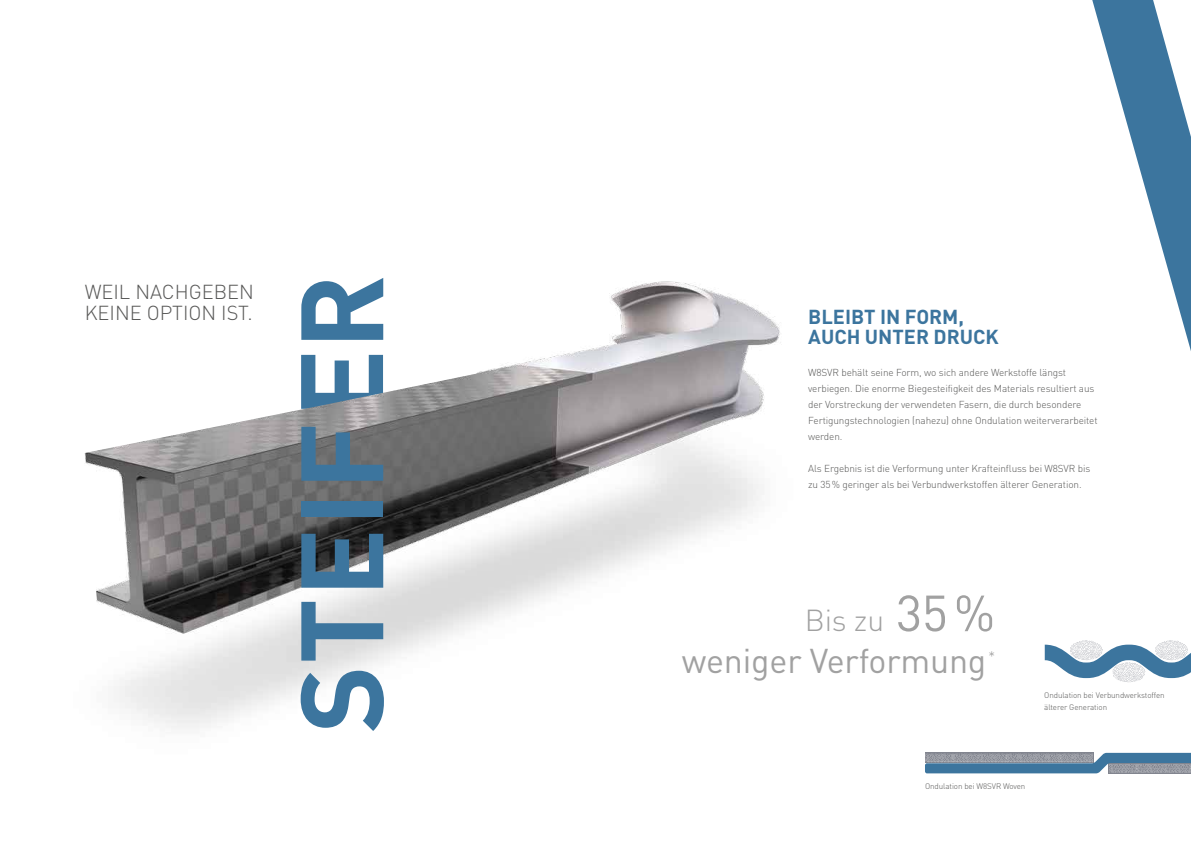
<style>
.page{position:relative;width:1191px;height:842px;background:#fff}
.page>*{position:absolute;margin:0;border:0;box-sizing:border-box;transform-origin:0 0}
.t1{font:700 115px "DIN Pro";letter-spacing:.01em;color:#3c759e}
.t2{font:34px "DIN Pro";letter-spacing:-.005em;color:#a1a1a1}
.t3{font:300 30px "DIN Pro";color:#a1a1a1}
.t4{font:300 20px/21px "DIN Pro";color:#575756}
.t5{font:700 20px/20px "DIN Pro";color:#3c759e}
.t6{font:300 15px "DIN Pro";color:#a1a1a1}
.t7{font:300 10px/16px "DIN Pro";letter-spacing:-.01em;color:#575756}
.t8{font:300 8px/12px "DIN Pro";letter-spacing:-.01em;color:#575756}
.s1{font-weight:400;font-size:50px}
</style>
<div class="page">
<img style="left:84px;top:281px;width:697px;height:448px">
<svg style="left:1092px;top:0;width:99px;height:351px"></svg>
<svg style="left:1044px;top:640px;width:147px;height:43px"></svg>
<svg style="left:925px;top:753px;width:266px;height:20px;background:#6b89a1"></svg>
<h3 class="t4" style="left:85px;top:280px;width:171px">WEIL NACHGEBEN<br>KEINE OPTION IST.</h3>
<h1 class="t1" style="left:263px;top:733px;width:460px;rotate:-90deg">STEIFER</h1>
<h3 class="t5" style="left:808px;top:306px;width:192px">BLEIBT IN FORM,<br>AUCH UNTER DRUCK</h3>
<p class="t7" style="left:808px;top:364px;width:291px">W8SVR behält seine Form, wo sich andere Werkstoffe längst verbiegen. Die enorme Biegesteifigkeit des Materials resultiert aus der Vorstreckung der verwendeten Fasern, die durch besondere Fertigungstechnologien (nahezu) ohne Ondulation weiterverarbeitet werden.</p>
<p class="t7" style="left:808px;top:460px;width:284px">Als Ergebnis ist die Verformung unter Krafteinfluss bei W8SVR bis zu 35% geringer als bei Verbundwerkstoffen älterer Generation.</p>
<h3 class="t3" style="left:804px;top:598px;width:192px">Bis zu <span class="s1">35%</span></h3>
<h2 class="t2" style="left:682px;top:638px;width:306px">weniger Verformung</h2>
<h3 class="t6" style="left:988px;top:645px;width:9px">*</h3>
<p class="t8" style="left:1044px;top:689px;width:122px">Ondulation bei Verbundwerkstoffen älterer Generation</p>
<p class="t8" style="left:925px;top:780px;width:102px">Ondulation bei W8SVR Woven</p>
</div>
